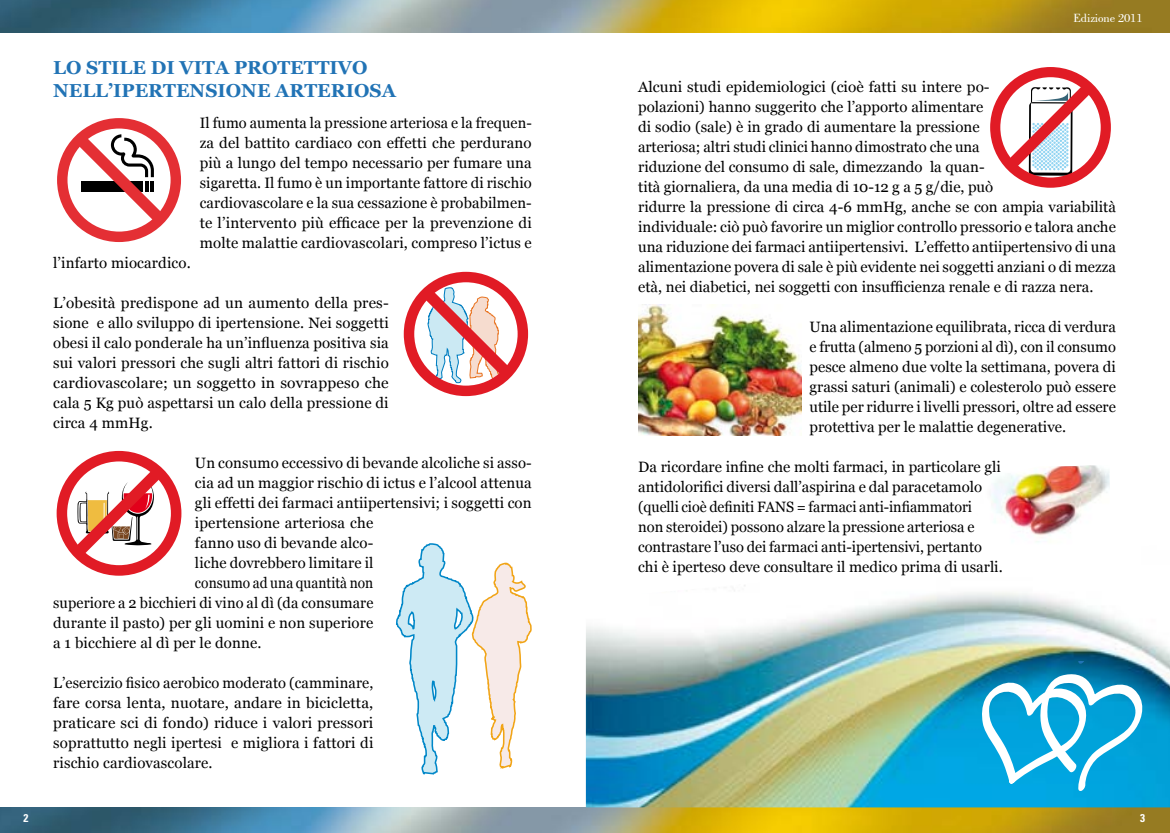
<style>
.page{position:relative;width:1170px;height:833px;background:#fff}
.page>*{position:absolute;margin:0;border:0;box-sizing:border-box;transform-origin:0 0}
.t1{font:700 18.75px/22.5px "Georgia";color:#2173b5}
.t2{font:15px/20px "Georgia";color:#000;text-align:justify}
.t3{font:15px "Georgia";color:#000;scale:.91 1}
.t4{font:12.5px "Bodoni BT";letter-spacing:-.01em;color:#fff}
.t5{font:700 condensed 11.25px "Univers";color:#fff}
</style>
<div class="page">
<img style="left:0;top:807px;width:1169px;height:26px">
<img style="left:0;top:0;width:585px;height:33px">
<svg style="left:71px;top:467px;width:92px;height:92px"></svg>
<div style="left:57px;top:451px;width:124px;height:124px;border:11px solid #e11b25;border-radius:50%"></div>
<svg style="left:57px;top:118px;width:124px;height:124px"></svg>
<svg style="left:403px;top:271px;width:126px;height:126px"></svg>
<svg style="left:396px;top:543px;width:135px;height:232px"></svg>
<svg style="left:585px;top:0;width:584px;height:33px"></svg>
<img style="left:586px;top:585px;width:583px;height:222px">
<svg style="left:981px;top:672px;width:164px;height:119px"></svg>
<svg style="left:1039px;top:661px;width:106px;height:3px"></svg>
<img style="left:992px;top:465px;width:117px;height:77px">
<svg style="left:990px;top:67px;width:121px;height:121px"></svg>
<img style="left:638px;top:305px;width:163px;height:130px">
<p class="t5" style="left:24px;top:811px;width:6px">2</p>
<p class="t1" style="left:53px;top:57px;width:344px">LO STILE DI VITA PROTETTIVO<br>NELL’IPERTENSIONE ARTERIOSA</p>
<p class="t2" style="left:200px;top:112px;width:333px">Il fumo aumenta la pressione arteriosa e la frequen&shy;za del battito cardiaco con effetti che perdurano più a lungo del tempo necessario per fumare una sigaretta. Il fumo è un importante fattore di rischio cardiovascolare e la sua cessazione è probabilmen&shy;te l’intervento più efficace per la prevenzione di molte malattie cardiovascolari, compreso l’ictus e</p>
<p class="t2" style="left:53px;top:252px;width:139px">l’infarto miocardico.</p>
<p class="t2" style="left:53px;top:292px;width:337px">L’obesità predispone ad un aumento della pres&shy;sione e allo sviluppo di ipertensione. Nei soggetti obesi il calo ponderale ha un’influenza positiva sia sui valori pressori che sugli altri fattori di rischio cardiovascolare; un soggetto in sovrappeso che cala 5 Kg può aspettarsi un calo della pressione di circa 4 mmHg.</p>
<p class="t2" style="left:195px;top:452px;width:338px">Un consumo eccessivo di bevande alcoliche si asso-</p>
<p class="t2" style="left:195px;top:472px;width:338px">cia ad un maggior rischio di ictus e l’alcool attenua</p>
<p class="t2" style="left:195px;top:492px;width:338px">gli effetti dei farmaci antiipertensivi; i soggetti con</p>
<p class="t2" style="left:195px;top:512px;width:180px">ipertensione arteriosa che</p>
<p class="t2" style="left:195px;top:532px;width:180px">fanno uso di bevande alco-</p>
<p class="t2" style="left:195px;top:552px;width:180px">liche dovrebbero limitare il</p>
<p class="t3" style="left:195px;top:574px;width:197px">consumo ad una quantità non</p>
<p class="t2" style="left:53px;top:592px;width:322px">superiore a 2 bicchieri di vino al dì (da consumare</p>
<p class="t2" style="left:53px;top:612px;width:321px">durante il pasto) per gli uomini e non superiore</p>
<p class="t2" style="left:53px;top:632px;width:210px">a 1 bicchiere al dì per le donne.</p>
<p class="t2" style="left:53px;top:672px;width:322px">L’esercizio fisico aerobico moderato (camminare, fare corsa lenta, nuotare, andare in bicicletta, praticare sci di fondo) riduce i valori pressori soprattutto negli ipertesi e migliora i fattori di rischio cardiovascolare.</p>
<p class="t4" style="left:1073px;top:10px;width:71px">Edizione 2011</p>
<p class="t2" style="left:638px;top:76px;width:479px;text-align:left">Alcuni studi epidemiologici (cioè fatti su intere po-<br>polazioni) hanno suggerito che l’apporto alimentare<br>di sodio (sale) è in grado di aumentare la pressione<br>arteriosa; altri studi clinici hanno dimostrato che una<br>riduzione del consumo di sale, dimezzando la quan-<br>tità giornaliera, da una media di 10-12 g a 5 g/die, può<br>ridurre la pressione di circa 4-6 mmHg, anche se con ampia variabilità individuale: ciò può favorire un miglior controllo pressorio e talora anche una riduzione dei farmaci antiipertensivi. L’effetto antiipertensivo di una alimentazione povera di sale è più evidente nei soggetti anziani o di mezza età, nei diabetici, nei soggetti con insufficienza renale e di razza nera.</p>
<p class="t2" style="left:809px;top:316px;width:308px">Una alimentazione equilibrata, ricca di verdura e frutta (almeno 5 porzioni al dì), con il consumo pesce almeno due volte la settimana, povera di grassi saturi (animali) e colesterolo può essere utile per ridurre i livelli pressori, oltre ad essere protettiva per le malattie degenerative.</p>
<p class="t2" style="left:638px;top:456px;width:366px;text-align:left">Da ricordare infine che molti farmaci, in particolare gli antidolorifici diversi dall’aspirina e dal paracetamolo (quelli cioè definiti FANS = farmaci anti-infiammatori<br>non steroidei) possono alzare la pressione arteriosa e contrastare l’uso dei farmaci anti-ipertensivi, pertanto chi è iperteso deve consultare il medico prima di usarli.</p>
<p class="t5" style="left:1139px;top:811px;width:6px">3</p>
</div>
